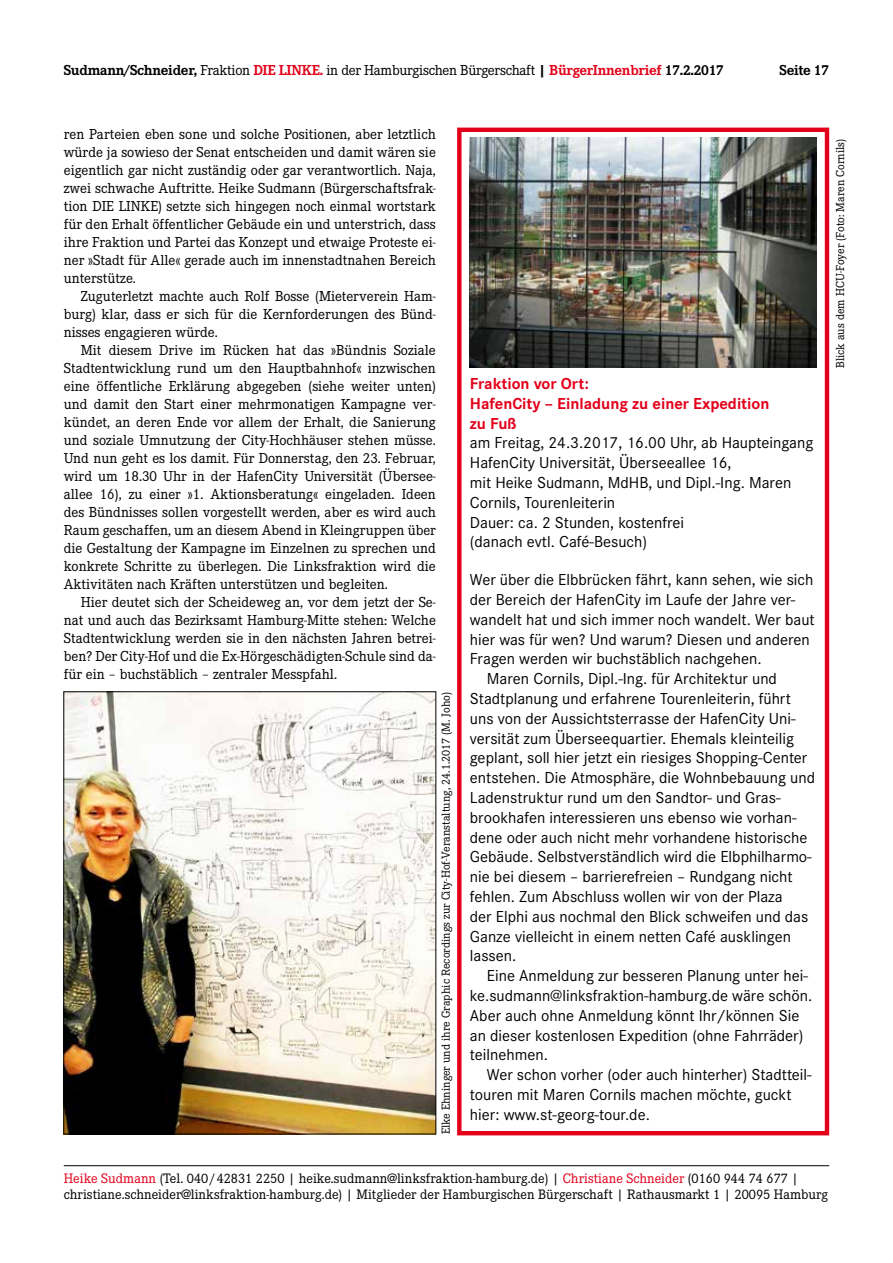
<style>
.page{position:relative;width:893px;height:1263px;background:#fff}
.page>*{position:absolute;margin:0;border:0;box-sizing:border-box;transform-origin:0 0}
.t1{font:16.5px/19.8px "Corporate S";color:#000}
.t2{font:700 16.5px/19.8px "Corporate S";color:#e2001a}
.t3{font:15px/18px "Corporate E";color:#000;text-align:justify}
.t4{font:15px "Corporate E";letter-spacing:-.02em;color:#000}
.t5{font:700 15px "Corporate E";letter-spacing:-.02em;color:#000}
.t6{font:14.25px/16.5px "Corporate E";color:#000}
.t7{font:12px "Corporate E";color:#000}
.s1{font-weight:700}
.s2{font-weight:700;color:#e2001a}
.s3{color:#e2001a}
</style>
<div class="page">
<hr style="left:64px;top:1165px;width:765px;height:1px;background:#000">
<div style="left:457px;top:128px;width:372px;height:1007px;border:4px solid #e2001a"></div>
<img style="left:65px;top:693px;width:369px;height:439px">
<img style="left:470px;top:137px;width:346px;height:231px">
<p class="t4" style="left:64px;top:62px;width:662px"><span class="s1">Sudmann/Schneider,</span> Fraktion <span class="s2">DIE LINKE.</span> in der Hamburgischen Bürgerschaft <span class="s1">|</span> <span class="s2">BürgerInnenbrief</span> <span class="s1">17.2.2017</span></p>
<p class="t5" style="left:779px;top:62px;width:51px">Seite 17</p>
<p class="t3" style="left:64px;top:125px;width:374px">ren Parteien eben sone und solche Positionen, aber letztlich würde ja sowieso der Senat entscheiden und damit wären sie eigentlich gar nicht zuständig oder gar verantwortlich. Naja, zwei schwache Auftritte. Heike Sudmann (Bürgerschaftsfrak&shy;tion DIE LINKE) setzte sich hingegen noch einmal wortstark für den Erhalt öffentlicher Gebäude ein und unterstrich, dass ihre Fraktion und Partei das Konzept und etwaige Proteste ei&shy;ner »Stadt für Alle« gerade auch im innenstadtnahen Bereich unterstütze.</p>
<p class="t3" style="left:64px;top:287px;width:374px;text-indent:17px">Zuguterletzt machte auch Rolf Bosse (Mieterverein Ham&shy;burg) klar, dass er sich für die Kernforderungen des Bünd&shy;nisses engagieren würde.</p>
<p class="t3" style="left:64px;top:341px;width:374px;text-indent:17px">Mit diesem Drive im Rücken hat das »Bündnis Soziale Stadtentwicklung rund um den Hauptbahnhof« inzwischen eine öffentliche Erklärung abgegeben (siehe weiter unten) und damit den Start einer mehrmonatigen Kampagne ver&shy;kündet, an deren Ende vor allem der Erhalt, die Sanierung und soziale Umnutzung der City-Hochhäuser stehen müsse.<br>Und nun geht es los damit. Für Donnerstag, den 23. Februar, wird um 18.30 Uhr in der HafenCity Universität (Übersee&shy;allee 16), zu einer »1. Aktionsberatung« eingeladen. Ideen des Bündnisses sollen vorgestellt werden, aber es wird auch Raum geschaffen, um an diesem Abend in Kleingruppen über die Gestaltung der Kampagne im Einzelnen zu sprechen und konkrete Schritte zu überlegen. Die Linksfraktion wird die Aktivitäten nach Kräften unterstützen und begleiten.</p>
<p class="t3" style="left:64px;top:593px;width:374px;text-indent:17px">Hier deutet sich der Scheideweg an, vor dem jetzt der Se&shy;nat und auch das Bezirksamt Hamburg-Mitte stehen: Welche Stadtentwicklung werden sie in den nächsten Jahren betrei&shy;ben? Der City-Hof und die Ex-Hörgeschädigten-Schule sind da&shy;für ein – buchstäblich – zentraler Messpfahl.</p>
<p class="t7" style="left:439px;top:1134px;width:444px;rotate:-90deg">Elke Ehninger und ihre Graphic Recordings zur City-Hof-Veranstaltung, 24.1.2017 (M. Joho)</p>
<p class="t2" style="left:470px;top:374px;width:301px">Fraktion vor Ort:<br>HafenCity – Einladung zu einer Expedition zu Fuß</p>
<p class="t1" style="left:470px;top:433px;width:345px">am Freitag, 24.3.2017, 16.00 Uhr, ab Haupteingang HafenCity Universität, Überseeallee 16,<br>mit Heike Sudmann, MdHB, und Dipl.-Ing. Maren Cornils, Tourenleiterin<br>Dauer: ca. 2 Stunden, kostenfrei<br>(danach evtl. Café-Besuch)</p>
<p class="t1" style="left:470px;top:570px;width:345px">Wer über die Elbbrücken fährt, kann sehen, wie sich</p>
<p class="t1" style="left:470px;top:590px;width:327px">der Bereich der HafenCity im Laufe der Jahre ver-</p>
<p class="t1" style="left:470px;top:609px;width:346px">wandelt hat und sich immer noch wandelt. Wer baut</p>
<p class="t1" style="left:470px;top:629px;width:341px">hier was für wen? Und warum? Diesen und anderen</p>
<p class="t1" style="left:470px;top:649px;width:293px">Fragen werden wir buchstäblich nachgehen.</p>
<p class="t1" style="left:487px;top:669px;width:292px">Maren Cornils, Dipl.-Ing. für Architektur und</p>
<p class="t1" style="left:470px;top:689px;width:323px">Stadtplanung und erfahrene Tourenleiterin, führt</p>
<p class="t1" style="left:470px;top:708px;width:327px">uns von der Aussichtsterrasse der HafenCity Uni-</p>
<p class="t1" style="left:470px;top:728px;width:326px">versität zum Überseequartier. Ehemals kleinteilig</p>
<p class="t1" style="left:470px;top:748px;width:339px">geplant, soll hier jetzt ein riesiges Shopping-Center</p>
<p class="t1" style="left:470px;top:768px;width:347px">entstehen. Die Atmosphäre, die Wohnbebauung und</p>
<p class="t1" style="left:470px;top:788px;width:312px">Ladenstruktur rund um den Sandtor- und Gras-</p>
<p class="t1" style="left:470px;top:807px;width:328px">brookhafen interessieren uns ebenso wie vorhan-</p>
<p class="t1" style="left:470px;top:827px;width:339px">dene oder auch nicht mehr vorhandene historische</p>
<p class="t1" style="left:470px;top:847px;width:343px">Gebäude. Selbstverständlich wird die Elbphilharmo-</p>
<p class="t1" style="left:470px;top:867px;width:324px">nie bei diesem – barrierefreien – Rundgang nicht</p>
<p class="t1" style="left:470px;top:887px;width:314px">fehlen. Zum Abschluss wollen wir von der Plaza</p>
<p class="t1" style="left:470px;top:906px;width:340px">der Elphi aus nochmal den Blick schweifen und das</p>
<p class="t1" style="left:470px;top:926px;width:323px">Ganze vielleicht in einem netten Café ausklingen</p>
<p class="t1" style="left:470px;top:946px;width:48px">lassen.</p>
<p class="t1" style="left:487px;top:966px;width:322px">Eine Anmeldung zur besseren Planung unter hei-</p>
<p class="t1" style="left:470px;top:986px;width:344px">ke.sudmann@linksfraktion-hamburg.de wäre schön.</p>
<p class="t1" style="left:470px;top:1005px;width:331px">Aber auch ohne Anmeldung könnt Ihr/können Sie</p>
<p class="t1" style="left:470px;top:1025px;width:335px">an dieser kostenlosen Expedition (ohne Fahrräder)</p>
<p class="t1" style="left:470px;top:1045px;width:80px">teilnehmen.</p>
<p class="t1" style="left:487px;top:1065px;width:326px">Wer schon vorher (oder auch hinterher) Stadtteil-</p>
<p class="t1" style="left:470px;top:1085px;width:323px">touren mit Maren Cornils machen möchte, guckt</p>
<p class="t1" style="left:470px;top:1104px;width:182px">hier: www.st-georg-tour.de.</p>
<p class="t7" style="left:834px;top:368px;width:230px;rotate:-90deg">Blick aus dem HCU-Foyer (Foto: Maren Cornils)</p>
<p class="t6" style="left:64px;top:1170px;width:766px"><span class="s3">Heike Sudmann</span> (Tel. 040/42831 2250 | heike.sudmann@linksfraktion-hamburg.de) | <span class="s3">Christiane Schneider</span> (0160 944 74 677 | christiane.schneider@linksfraktion-hamburg.de) | Mitglieder der Hamburgischen Bürgerschaft | Rathausmarkt 1 | 20095 Hamburg</p>
</div>
